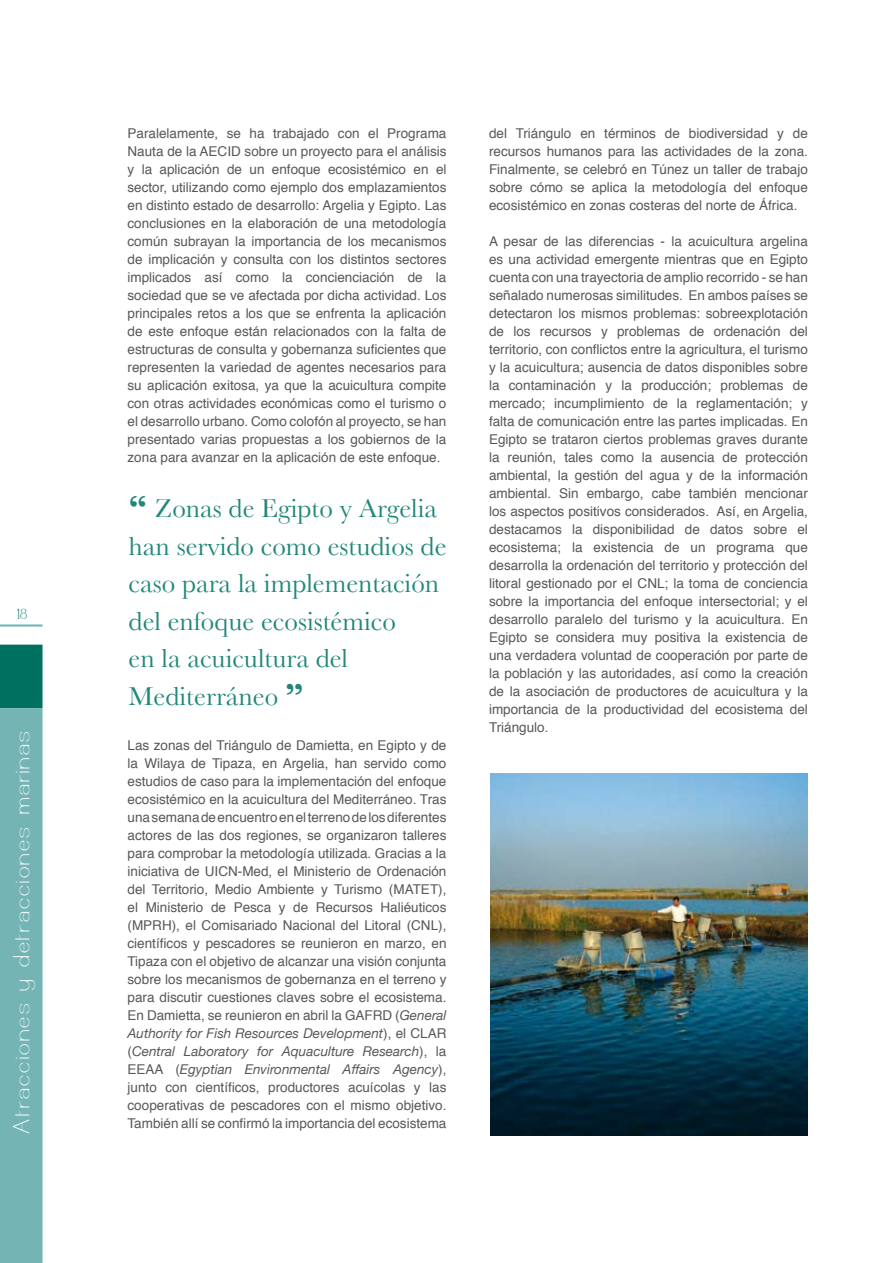
<style>
.page{position:relative;width:893px;height:1263px;background:#fff}
.page>*{position:absolute;margin:0;border:0;box-sizing:border-box;transform-origin:0 0}
.t1{font:27px/37.5px "Baskerville";color:#21877a}
.t2{font:24px "Castorgate";letter-spacing:.1em;color:#fff}
.t3{font:15px "Castorgate";color:#007161}
.t4{font:13.5px/18px "Helvetica";color:#58585a;text-align:justify}
.t5{font:italic 13.5px/18px "Helvetica Neue";color:#58585a;text-align:justify}
.s1{font-weight:700;font-size:31.5px}
.s2{font-family:"Helvetica Neue";font-style:italic}
.s3{font-family:"Helvetica";font-style:normal}
</style>
<div class="page">
<div style="left:0;top:645px;width:43px;height:63px;background:#007161"></div>
<div style="left:0;top:708px;width:43px;height:555px;background:#74b4b4"></div>
<hr style="left:0;top:624px;width:43px;height:3px;background:#74b4b4">
<img style="left:490px;top:774px;width:318px;height:361px">
<p class="t3" style="left:17px;top:605px;width:12px">18</p>
<h2 class="t2" style="left:8px;top:1133px;width:404px;rotate:-90deg">Atracciones y detracciones marinas</h2>
<p class="t4" style="left:128px;top:124px;width:320px">Paralelamente, se ha trabajado con el Programa Nauta de la AECID sobre un proyecto para el análisis y la aplicación de un enfoque ecosistémico en el sector, utilizando como ejemplo dos emplazamientos en distinto estado de desarrollo: Argelia y Egipto. Las conclusiones en la elaboración de una metodología común subrayan la importancia de los mecanismos de implicación y consulta con los distintos sectores implicados así como la concienciación de la sociedad que se ve afectada por dicha actividad. Los principales retos a los que se enfrenta la aplicación de este enfoque están relacionados con la falta de estructuras de consulta y gobernanza suficientes que representen la variedad de agentes necesarios para su aplicación exitosa, ya que la acuicultura compite con otras actividades económicas como el turismo o el desarrollo urbano. Como colofón al proyecto, se han presentado varias propuestas a los gobiernos de la zona para avanzar en la aplicación de este enfoque.</p>
<h1 class="t1" style="left:129px;top:489px;width:319px"><span class="s1">“</span> Zonas de Egipto y Argelia han servido como estudios de caso para la implementación del enfoque ecosistémico<br>en la acuicultura del<br>Mediterráneo <span class="s1">”</span></h1>
<p class="t4" style="left:128px;top:736px;width:320px">Las zonas del Triángulo de Damietta, en Egipto y de la Wilaya de Tipaza, en Argelia, han servido como estudios de caso para la implementación del enfoque ecosistémico en la acuicultura del Mediterráneo. Tras una semana de encuentro en el terreno de los diferentes actores de las dos regiones, se organizaron talleres para comprobar la metodología utilizada. Gracias a la iniciativa de UICN-Med, el Ministerio de Ordenación del Territorio, Medio Ambiente y Turismo (MATET), el Ministerio de Pesca y de Recursos Haliéuticos (MPRH), el Comisariado Nacional del Litoral (CNL), científicos y pescadores se reunieron en marzo, en Tipaza con el objetivo de alcanzar una visión conjunta sobre los mecanismos de gobernanza en el terreno y para discutir cuestiones claves sobre el ecosistema.<br>En Damietta, se reunieron en abril la GAFRD (<span class="s2">General</span></p>
<p class="t5" style="left:128px;top:1024px;width:320px">Authority for Fish Resources Development<span class="s3">), el CLAR (</span>Central Laboratory for Aquaculture Research<span class="s3">), la EEAA (</span>Egyptian Environmental Affairs Agency<span class="s3">),</span></p>
<p class="t4" style="left:128px;top:1078px;width:320px">junto con científicos, productores acuícolas y las cooperativas de pescadores con el mismo objetivo.<br>También allí se confirmó la importancia del ecosistema</p>
<p class="t4" style="left:489px;top:124px;width:320px">del Triángulo en términos de biodiversidad y de recursos humanos para las actividades de la zona.<br>Finalmente, se celebró en Túnez un taller de trabajo sobre cómo se aplica la metodología del enfoque ecosistémico en zonas costeras del norte de África.</p>
<p class="t4" style="left:489px;top:232px;width:320px">A pesar de las diferencias - la acuicultura argelina es una actividad emergente mientras que en Egipto cuenta con una trayectoria de amplio recorrido - se han señalado numerosas similitudes. En ambos países se detectaron los mismos problemas: sobreexplotación de los recursos y problemas de ordenación del territorio, con conflictos entre la agricultura, el turismo y la acuicultura; ausencia de datos disponibles sobre la contaminación y la producción; problemas de mercado; incumplimiento de la reglamentación; y falta de comunicación entre las partes implicadas. En Egipto se trataron ciertos problemas graves durante la reunión, tales como la ausencia de protección ambiental, la gestión del agua y de la información ambiental. Sin embargo, cabe también mencionar los aspectos positivos considerados. Así, en Argelia, destacamos la disponibilidad de datos sobre el ecosistema; la existencia de un programa que desarrolla la ordenación del territorio y protección del litoral gestionado por el CNL; la toma de conciencia sobre la importancia del enfoque intersectorial; y el desarrollo paralelo del turismo y la acuicultura. En Egipto se considera muy positiva la existencia de una verdadera voluntad de cooperación por parte de la población y las autoridades, así como la creación de la asociación de productores de acuicultura y la importancia de la productividad del ecosistema del Triángulo.</p>
</div>
